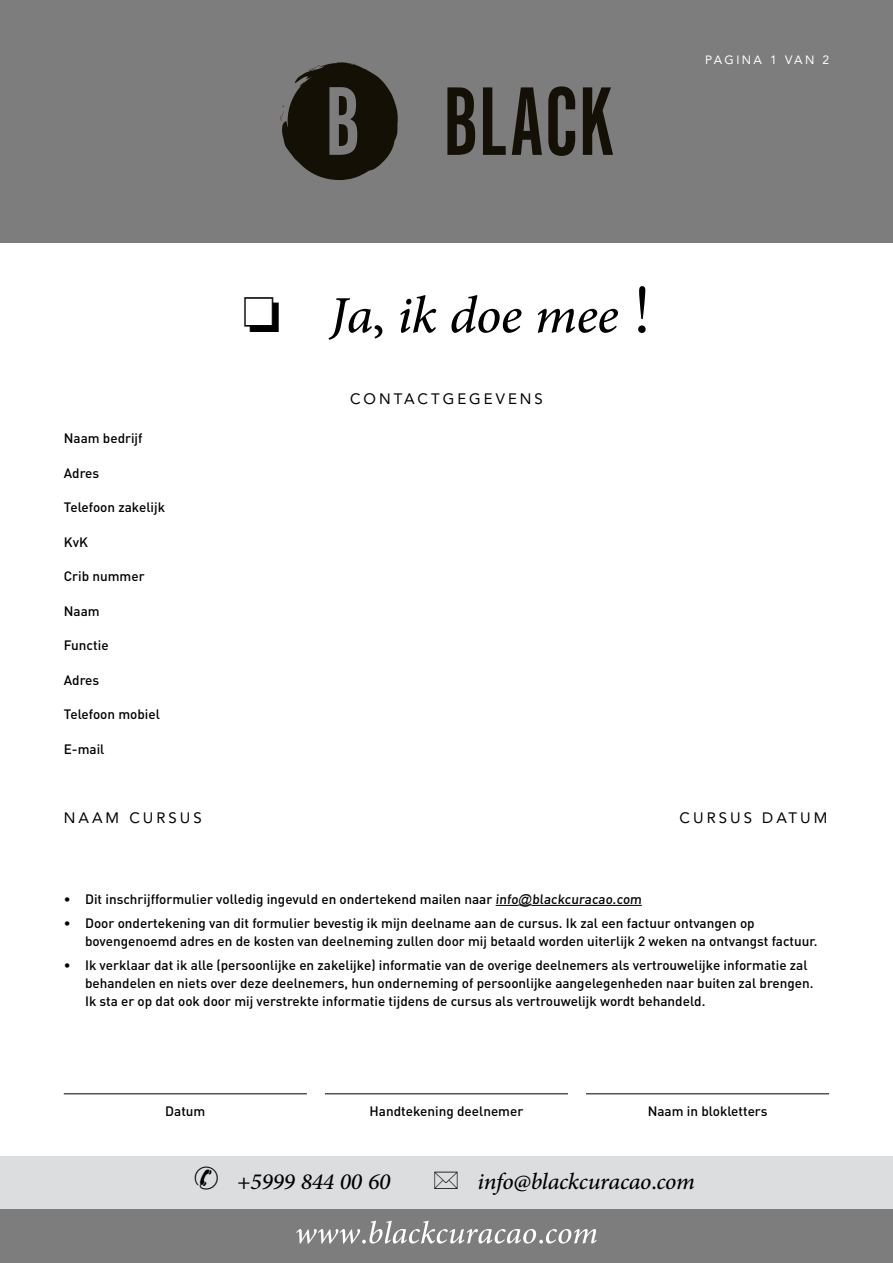
<style>
.page{position:relative;width:893px;height:1263px;background:#fff}
.page>*{position:absolute;margin:0;border:0;box-sizing:border-box;transform-origin:0 0}
.t1{font:italic 73.2px "Adobe Arabic";letter-spacing:-.01em;color:#000}
.t2{font:italic 32.55px "Adobe Arabic";letter-spacing:-.01em;color:#000}
.t3{font:15px "Avenir";letter-spacing:.2em;color:#000}
.t4{font:500 13.5px/18px "DIN";color:#000}
.t5{font:12px "Avenir";letter-spacing:.2em;color:#fff}
.s1{font-family:"Garamond BE";font-style:normal;font-size:64.2px}
.s2{font-family:"Arial";font-weight:400}
</style>
<div class="page">
<div style="left:0;top:0;width:893px;height:242px;background:#7e7d7e"></div>
<div style="left:0;top:1156px;width:893px;height:54px;background:#dcddde"></div>
<div style="left:0;top:1210px;width:893px;height:53px;background:#7e7d7e"></div>
<svg style="left:296px;top:1220px;width:301px;height:23px"></svg>
<svg style="left:496px;top:904px;width:36px;height:2px"></svg>
<hr style="left:532px;top:905px;width:110px;height:1px;background:#000">
<svg style="left:447px;top:86px;width:166px;height:70px"></svg>
<svg style="left:280px;top:62px;width:118px;height:118px"></svg>
<hr style="left:64px;top:1093px;width:243px;height:1px;background:#000">
<hr style="left:325px;top:1093px;width:243px;height:1px;background:#000">
<hr style="left:586px;top:1093px;width:243px;height:1px;background:#000">
<p class="t5" style="left:705px;top:52px;width:126px">PAGINA 1 VAN 2</p>
<p class="t4" style="left:64px;top:429px;width:80px">Naam bedrijf</p>
<p class="t4" style="left:64px;top:463px;width:37px">Adres</p>
<p class="t4" style="left:64px;top:498px;width:103px">Telefoon zakelijk</p>
<p class="t4" style="left:64px;top:532px;width:26px">KvK</p>
<p class="t4" style="left:64px;top:567px;width:82px">Crib nummer</p>
<p class="t4" style="left:64px;top:601px;width:37px">Naam</p>
<p class="t4" style="left:64px;top:636px;width:46px">Functie</p>
<p class="t4" style="left:64px;top:670px;width:37px">Adres</p>
<p class="t4" style="left:64px;top:705px;width:98px">Telefoon mobiel</p>
<p class="t4" style="left:64px;top:739px;width:42px">E-mail</p>
<h1 class="t1" style="left:243px;top:264px;width:409px">❏ Ja, ik doe mee <span class="s1">!</span></h1>
<p class="t3" style="left:350px;top:390px;width:194px">CONTACTGEGEVENS</p>
<p class="t3" style="left:64px;top:809px;width:140px">NAAM CURSUS</p>
<p class="t3" style="left:680px;top:809px;width:149px">CURSUS DATUM</p>
<p class="t4" style="left:64px;top:889px;width:581px">• Dit inschrijfformulier volledig ingevuld en ondertekend mailen naar info<span class="s2">@</span>blackcuracao.com</p>
<p class="t4" style="left:85px;top:913px;width:734px;text-indent:-21px">• Door ondertekening van dit formulier bevestig ik mijn deelname aan de cursus. Ik zal een factuur ontvangen op bovengenoemd adres en de kosten van deelneming zullen door mij betaald worden uiterlijk 2 weken na ontvangst factuur.</p>
<p class="t4" style="left:85px;top:955px;width:730px;text-indent:-21px">• Ik verklaar dat ik alle (persoonlijke en zakelijke) informatie van de overige deelnemers als vertrouwelijke informatie zal behandelen en niets over deze deelnemers, hun onderneming of persoonlijke aangelegenheden naar buiten zal brengen.<br>Ik sta er op dat ook door mij verstrekte informatie tijdens de cursus als vertrouwelijk wordt behandeld.</p>
<p class="t4" style="left:165px;top:1102px;width:42px">Datum</p>
<p class="t4" style="left:370px;top:1102px;width:155px">Handtekening deelnemer</p>
<p class="t4" style="left:648px;top:1102px;width:121px">Naam in blokletters</p>
<h2 class="t2" style="left:194px;top:1159px;width:198px">✆ +5999 844 00 60</h2>
<h2 class="t2" style="left:478px;top:1159px;width:219px">info@blackcuracao.com</h2>
</div>
